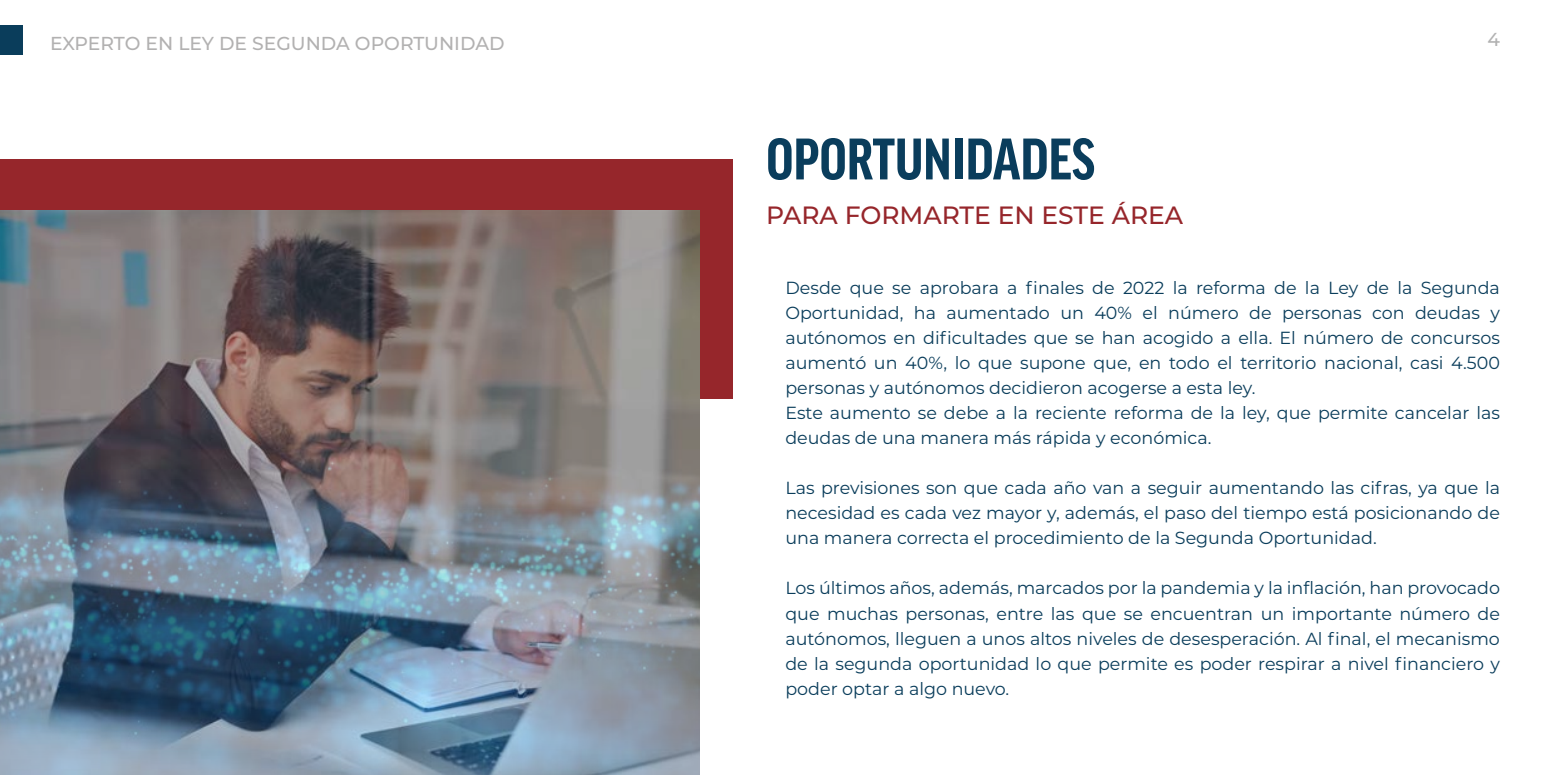
<style>
.page{position:relative;width:1550px;height:775px;background:#fff}
.page>*{position:absolute;margin:0;border:0;box-sizing:border-box;transform-origin:0 0}
.t1{font:700 condensed 62.5px "Good Headline OT";color:#0a3d5c}
.t2{font:500 25px "Montserrat";color:#96262b}
.t3{font:500 18.75px "Montserrat";color:#b2b1b1}
.t4{font:500 18.75px "Montserrat";color:#b2b2b2}
.t5{font:17.5px/25px "Montserrat";color:#0a3d5b;text-align:justify}
</style>
<div class="page">
<div style="left:0;top:25px;width:22px;height:30px;background:#0a3d5b"></div>
<div style="left:0;top:160px;width:732px;height:239px;background:#96262b"></div>
<img style="left:0;top:211px;width:700px;height:564px">
<p class="t3" style="left:50px;top:30px;width:456px">EXPERTO EN LEY DE SEGUNDA OPORTUNIDAD</p>
<p class="t4" style="left:1487px;top:27px;width:14px">4</p>
<h1 class="t1" style="left:766px;top:130px;width:330px">OPORTUNIDADES</h1>
<h2 class="t2" style="left:766px;top:198px;width:418px">PARA FORMARTE EN ESTE ÁREA</h2>
<p class="t5" style="left:785px;top:275px;width:716px;text-align:left">Desde que se aprobara a finales de 2022 la reforma de la Ley de la Segunda Oportunidad, ha aumentado un 40% el número de personas con deudas y autónomos en dificultades que se han acogido a ella. El número de concursos aumentó un 40%, lo que supone que, en todo el territorio nacional, casi 4.500 personas y autónomos decidieron acogerse a esta ley.<br>Este aumento se debe a la reciente reforma de la ley, que permite cancelar las deudas de una manera más rápida y económica.</p>
<p class="t5" style="left:785px;top:475px;width:716px">Las previsiones son que cada año van a seguir aumentando las cifras, ya que la necesidad es cada vez mayor y, además, el paso del tiempo está posicionando de una manera correcta el procedimiento de la Segunda Oportunidad.</p>
<p class="t5" style="left:785px;top:575px;width:716px">Los últimos años, además, marcados por la pandemia y la inflación, han provocado que muchas personas, entre las que se encuentran un importante número de autónomos, lleguen a unos altos niveles de desesperación. Al final, el mecanismo de la segunda oportunidad lo que permite es poder respirar a nivel financiero y poder optar a algo nuevo.</p>
</div>
